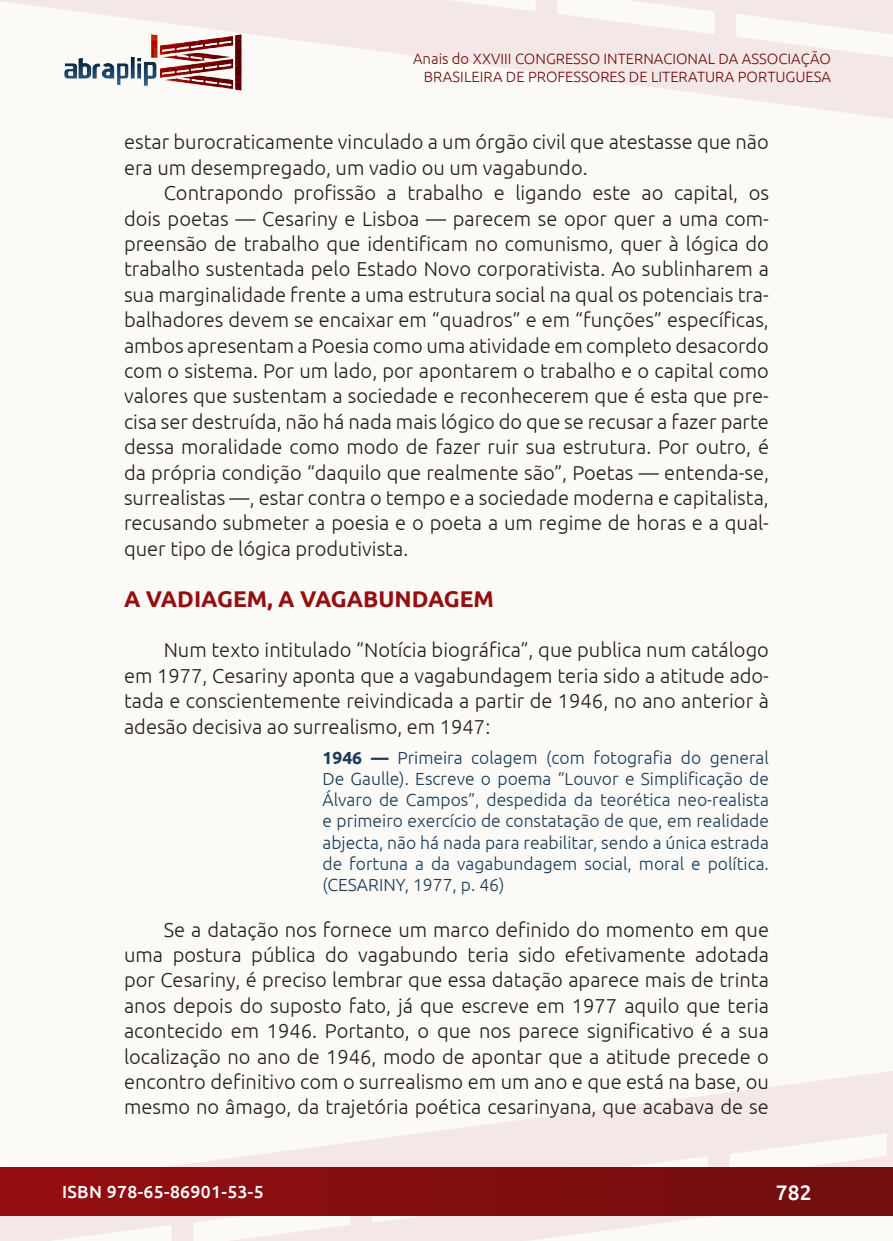
<style>
.page{position:relative;width:893px;height:1241px;background:#fff}
.page>*{position:absolute;margin:0;border:0;box-sizing:border-box;transform-origin:0 0}
._8_SUBTÍTULO{font:700 22.75px "Ubuntu";color:#950e10}
.t1{font:500 21px "Ubuntu";color:#fff}
._7_CORPO{font:300 20.12px/25.4px "Ubuntu";color:#231f20;text-align:justify}
._9_CITAÇÃO{font:300 17.5px/21px "Ubuntu";color:#183b58;text-align:justify}
.t2{font:500 17.5px "Ubuntu";letter-spacing:.02em;color:#fff}
.t3{font:300 14.88px/17.8px "Ubuntu";color:#700e10;text-align:right}
.s1{font-weight:700}
</style>
<div class="page">
<div style="left:0;top:0;width:893px;height:1240px;background:#fcfaf7"></div>
<svg style="left:0;top:1071px;width:893px;height:169px"></svg>
<svg style="left:0;top:0;width:893px;height:119px"></svg>
<div style="left:1px;top:1167px;width:891px;height:47px;background:linear-gradient(to right,#950e10,#700e10)"></div>
<img style="left:62px;top:31px;width:182px;height:62px">
<p class="t3" style="left:413px;top:49px;width:419px">Anais do XXVIII CONGRESSO INTERNACIONAL DA ASSOCIAÇÃO<br>BRASILEIRA DE PROFESSORES DE LITERATURA PORTUGUESA</p>
<p class="_7_CORPO" style="left:124px;top:129px;width:646px">estar burocraticamente vinculado a um órgão civil que atestasse que não era um desempregado, um vadio ou um vagabundo.</p>
<p class="_7_CORPO" style="left:124px;top:180px;width:646px;text-indent:40px">Contrapondo profissão a trabalho e ligando este ao capital, os dois poetas — Cesariny e Lisboa — parecem se opor quer a uma com&shy;preensão de trabalho que identificam no comunismo, quer à lógica do trabalho sustentada pelo Estado Novo corporativista. Ao sublinharem a sua marginalidade frente a uma estrutura social na qual os potenciais tra&shy;balhadores devem se encaixar em “quadros” e em “funções” específicas, ambos apresentam a Poesia como uma atividade em completo desacordo com o sistema. Por um lado, por apontarem o trabalho e o capital como valores que sustentam a sociedade e reconhecerem que é esta que pre&shy;cisa ser destruída, não há nada mais lógico do que se recusar a fazer parte dessa moralidade como modo de fazer ruir sua estrutura. Por outro, é da própria condição “daquilo que realmente são”, Poetas — entenda-se, surrealistas —, estar contra o tempo e a sociedade moderna e capitalista, recusando submeter a poesia e o poeta a um regime de horas e a qual&shy;quer tipo de lógica produtivista.</p>
<p class="_8_SUBTÍTULO" style="left:124px;top:584px;width:372px">A VADIAGEM, A VAGABUNDAGEM</p>
<p class="_7_CORPO" style="left:124px;top:637px;width:646px;text-indent:40px">Num texto intitulado “Notícia biográfica”, que publica num catálogo em 1977, Cesariny aponta que a vagabundagem teria sido a atitude ado&shy;tada e conscientemente reivindicada a partir de 1946, no ano anterior à adesão decisiva ao surrealismo, em 1947:</p>
<p class="_9_CITAÇÃO" style="left:322px;top:747px;width:448px"><span class="s1">1946 —</span> Primeira colagem (com fotografia do general De Gaulle). Escreve o poema “Louvor e Simplificação de Álvaro de Campos”, despedida da teorética neo-realista e primeiro exercício de constatação de que, em realidade abjecta, não há nada para reabilitar, sendo a única estrada de fortuna a da vagabundagem social, moral e política. (CESARINY, 1977, p. 46)</p>
<p class="_7_CORPO" style="left:124px;top:916px;width:646px;text-indent:40px">Se a datação nos fornece um marco definido do momento em que uma postura pública do vagabundo teria sido efetivamente adotada por Cesariny, é preciso lembrar que essa datação aparece mais de trinta anos depois do suposto fato, já que escreve em 1977 aquilo que teria acontecido em 1946. Portanto, o que nos parece significativo é a sua localização no ano de 1946, modo de apontar que a atitude precede o encontro definitivo com o surrealismo em um ano e que está na base, ou mesmo no âmago, da trajetória poética cesarinyana, que acabava de se</p>
<p class="t2" style="left:62px;top:1180px;width:203px">ISBN 978-65-86901-53-5</p>
<p class="t1" style="left:776px;top:1178px;width:37px">782</p>
</div>
